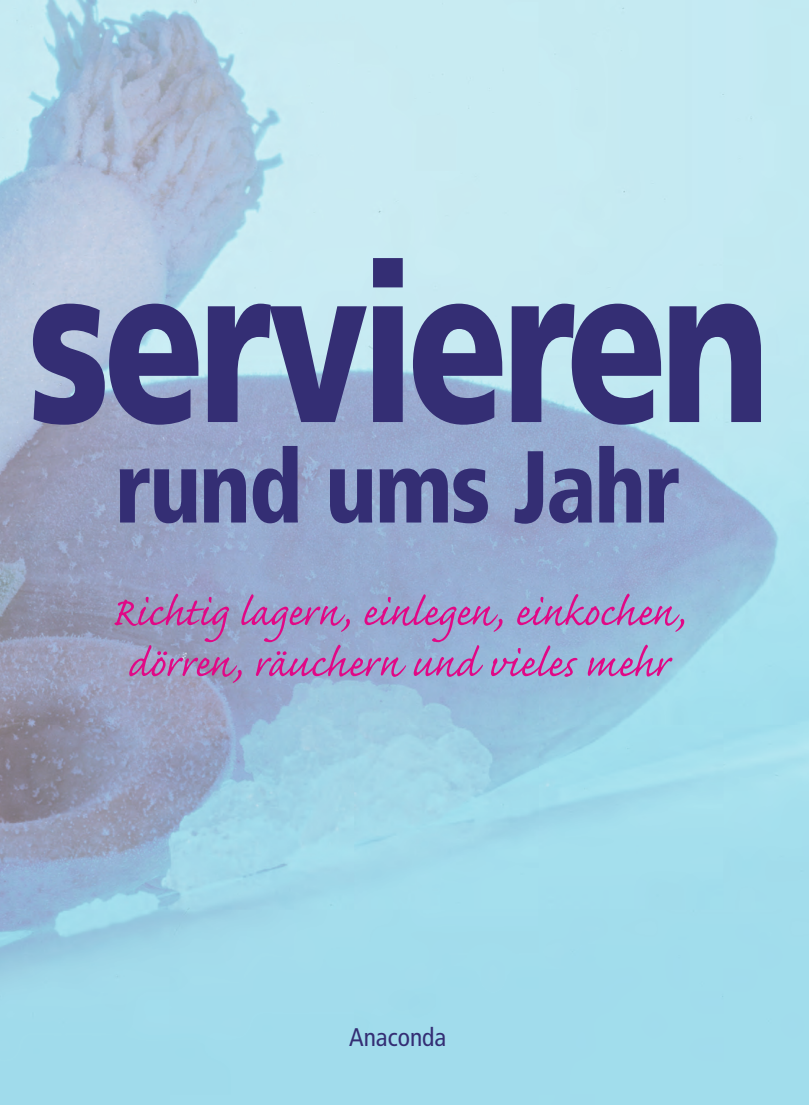
<style>
.page{position:relative;width:809px;height:1105px;background:#fff}
.page>*{position:absolute;margin:0;border:0;box-sizing:border-box;transform-origin:0 0}
.t1{font:900 222px "Frutiger";letter-spacing:-.04em;color:#342e74;scale:.74 1}
.t2{font:900 condensed 102px "Frutiger LT";letter-spacing:-.025em;color:#342e74;scale:.92 1}
.t3{font:51px/51px "Caflisch Script";color:#e10886;text-align:center}
.t4{font:condensed 25.5px "Frutiger LT";color:#342e74}
</style>
<div class="page">
<h1 class="t1" style="left:28px;top:255px;width:1005px">servieren</h1>
<h2 class="t2" style="left:115px;top:446px;width:616px">rund ums Jahr</h2>
<p class="t3" style="left:111px;top:591px;width:575px">Richtig lagern, einlegen, einkochen, dörren, räuchern und vieles mehr</p>
<p class="t4" style="left:349px;top:1026px;width:99px">Anaconda</p>
</div>
